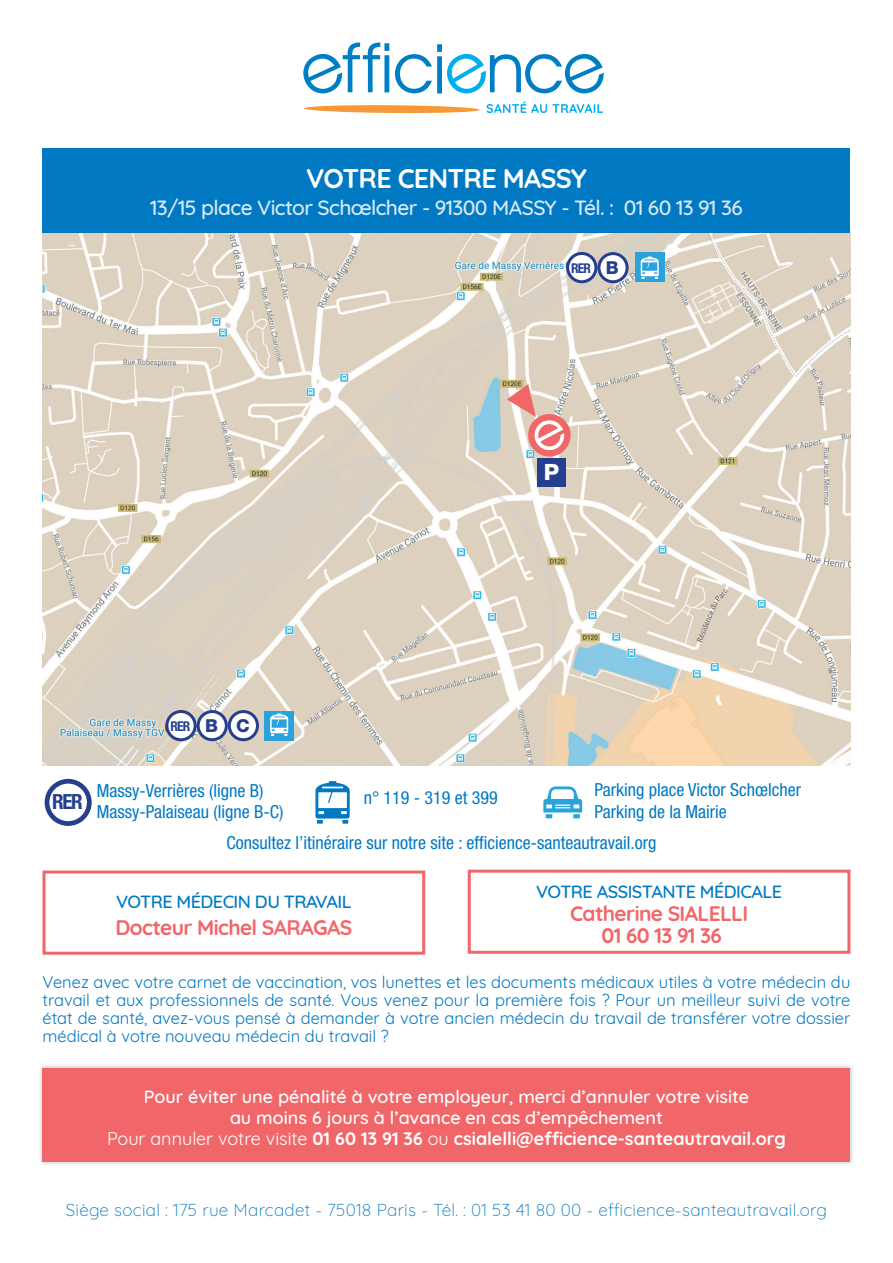
<style>
.page{position:relative;width:893px;height:1263px;background:#fff}
.page>*{position:absolute;margin:0;border:0;box-sizing:border-box;transform-origin:0 0}
.t1{font:700 27px "Quicksand";letter-spacing:-.03em;color:#fff}
.t2{font:800 22.5px "Helvetica Neue LT";color:#fff}
.t3{font:500 21px "Quicksand";letter-spacing:-.03em;color:#d6e8f6}
.t4{font:700 21px "Quicksand";letter-spacing:-.03em;color:#f16669}
.t5{font:700 condensed 20.85px "Helvetica Neue LT";color:#253f8e}
.t6{font:condensed 18px/21.6px "Helvetica Neue LT";color:#0079c2}
.t7{font:500 18px "Quicksand";color:#fff}
.t8{font:700 18px "Quicksand";color:#fff}
.t9{font:500 18px "Quicksand";letter-spacing:-.03em;color:#0079c2}
.t10{font:800 17.85px "Helvetica Neue LT";color:#253f8e}
.t11{font:300 17.25px "Quicksand";letter-spacing:.015em;color:#0079c2}
.t12{font:16.5px/18px "Quicksand";color:#0079c2;text-align:justify}
.t13{font:700 condensed 13.5px "Helvetica Neue LT";letter-spacing:-.06em;color:#253f8e}
.s1{font-weight:400}
</style>
<div class="page">
<div style="left:38px;top:1063px;width:817px;height:103px;background:#231f20;opacity:.3"></div>
<div style="left:43px;top:1068px;width:807px;height:94px;background:#f16669"></div>
<div style="left:43px;top:149px;width:807px;height:85px;background:#0079c2"></div>
<div style="left:43px;top:870px;width:382px;height:85px;border:3px solid #f16669"></div>
<svg style="left:487px;top:102px;width:116px;height:11px"></svg>
<svg style="left:304px;top:105px;width:176px;height:8px"></svg>
<svg style="left:395px;top:44px;width:209px;height:50px"></svg>
<svg style="left:303px;top:43px;width:86px;height:51px"></svg>
<div style="left:468px;top:870px;width:382px;height:84px;border:3px solid #f16669"></div>
<img style="left:43px;top:234px;width:807px;height:531px">
<div style="left:528px;top:414px;width:43px;height:42px;background:#f16669;border-radius:50%"></div>
<svg style="left:507px;top:384px;width:58px;height:68px"></svg>
<div style="left:537px;top:459px;width:29px;height:28px;background:#253f8e"></div>
<div style="left:635px;top:252px;width:30px;height:30px;background:#2aa2db"></div>
<svg style="left:641px;top:257px;width:18px;height:22px"></svg>
<div style="left:264px;top:711px;width:30px;height:29px;background:#2aa2db"></div>
<svg style="left:270px;top:713px;width:18px;height:23px"></svg>
<div style="left:568px;top:253px;width:28px;height:29px;background:#fff;border-radius:50%"></div>
<div style="left:566px;top:252px;width:31px;height:31px;border:3px solid #253f8e;border-radius:50%"></div>
<div style="left:167px;top:711px;width:28px;height:29px;background:#fff;border-radius:50%"></div>
<div style="left:165px;top:710px;width:32px;height:31px;border:3px solid #253f8e;border-radius:50%"></div>
<div style="left:599px;top:254px;width:28px;height:28px;background:#fff;border-radius:50%"></div>
<div style="left:597px;top:252px;width:32px;height:31px;border:3px solid #253f8e;border-radius:50%"></div>
<div style="left:198px;top:711px;width:28px;height:29px;background:#fff;border-radius:50%"></div>
<div style="left:197px;top:710px;width:31px;height:31px;border:3px solid #253f8e;border-radius:50%"></div>
<div style="left:229px;top:711px;width:28px;height:29px;background:#fff;border-radius:50%"></div>
<div style="left:228px;top:710px;width:31px;height:31px;border:3px solid #253f8e;border-radius:50%"></div>
<svg style="left:315px;top:781px;width:35px;height:43px"></svg>
<svg style="left:543px;top:786px;width:39px;height:32px"></svg>
<div style="left:45px;top:779px;width:47px;height:47px;border:5px solid #253f8e;border-radius:50%"></div>
<p class="t1" style="left:306px;top:156px;width:282px">VOTRE CENTRE MASSY</p>
<p class="t3" style="left:150px;top:191px;width:594px">13/15 place Victor Schœlcher - 91300 MASSY - Tél. : 01 60 13 91 36</p>
<p class="t13" style="left:571px;top:260px;width:21px">RER</p>
<p class="t10" style="left:606px;top:257px;width:14px">B</p>
<p class="t2" style="left:544px;top:459px;width:17px">P</p>
<p class="t13" style="left:170px;top:718px;width:21px">RER</p>
<p class="t10" style="left:205px;top:714px;width:14px">B</p>
<p class="t10" style="left:236px;top:714px;width:15px">C</p>
<p class="t5" style="left:52px;top:789px;width:32px">RER</p>
<p class="t6" style="left:97px;top:779px;width:168px">Massy-Verrières (ligne B)</p>
<p class="t6" style="left:97px;top:801px;width:188px">Massy-Palaiseau (ligne B-C)</p>
<p class="t6" style="left:364px;top:787px;width:135px">n° 119 - 319 et 399</p>
<p class="t6" style="left:594px;top:779px;width:208px">Parking place Victor Schœlcher<br>Parking de la Mairie</p>
<p class="t6" style="left:227px;top:831px;width:431px">Consultez l’itinéraire sur notre site : efficience-santeautravail.org</p>
<p class="t9" style="left:536px;top:877px;width:247px">VOTRE ASSISTANTE MÉDICALE</p>
<p class="t4" style="left:570px;top:896px;width:180px">Catherine SIALELLI</p>
<p class="t4" style="left:601px;top:918px;width:122px">01 60 13 91 36</p>
<p class="t12" style="left:43px;top:971px;width:809px">Venez avec votre carnet de vaccination, vos lunettes et les documents médicaux utiles à votre médecin du travail et aux professionnels de santé. Vous venez pour la première fois ? Pour un meilleur suivi de votre état de santé, avez-vous pensé à demander à votre ancien médecin du travail de transférer votre dossier médical à votre nouveau médecin du travail ?</p>
<p class="t9" style="left:116px;top:887px;width:237px">VOTRE MÉDECIN DU TRAVAIL</p>
<p class="t4" style="left:115px;top:910px;width:238px">Docteur Michel SARAGAS</p>
<p class="t7" style="left:144px;top:1082px;width:607px">Pour éviter une pénalité à votre employeur, merci d’annuler votre visite</p>
<p class="t7" style="left:230px;top:1103px;width:434px">au moins 6 jours à l’avance en cas d’empêchement</p>
<p class="t8" style="left:107px;top:1124px;width:680px"><span class="s1">Pour annuler votre visite</span> 01 60 13 91 36 <span class="s1">ou</span> csialelli@efficience-santeautravail.org</p>
<p class="t11" style="left:66px;top:1197px;width:763px">Siège social : 175 rue Marcadet - 75018 Paris - Tél. : 01 53 41 80 00 - efficience-santeautravail.org</p>
</div>
